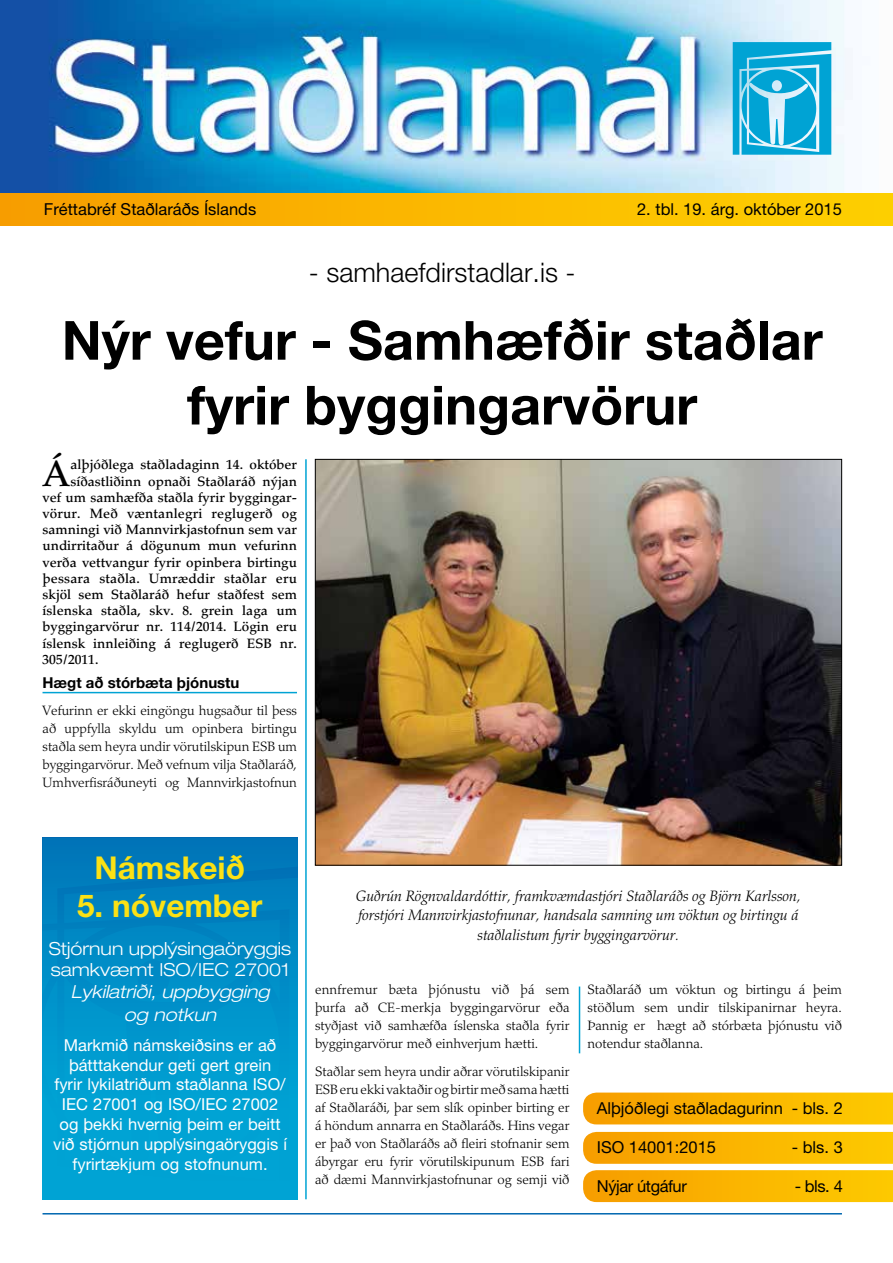
<style>
.page{position:relative;width:893px;height:1263px;background:#fff}
.page>*{position:absolute;margin:0;border:0;box-sizing:border-box;transform-origin:0 0}
.t1{font:700 54px/64.8px "Helvetica Neue IS";color:#000;text-align:center}
.t2{font:500 36.9px "Palatino IS";color:#000}
.t3{font:700 31.5px "Helvetica Neue IS";color:#fbe115}
.t4{font:300 27px "Helvetica Neue IS";color:#000}
.t5{font:300 expanded 18px/21.6px "Helvetica Neue IS";color:#fff}
.t6{font:italic 300 expanded 18px/23.4px "Helvetica Neue IS";color:#fff;text-align:center}
.t7{font:16.5px/19.8px "Helvetica Neue IS";color:#fff;text-align:center}
.t8{font:16.5px "Helvetica Neue IS";color:#000}
.t9{font:16.5px "Helvetica Neue IS";letter-spacing:-.025em;color:#000}
.t10{font:italic 300 15px/19.5px "Palatino IS";color:#000;text-align:center}
.t11{font:700 15px "Helvetica Neue IS";color:#000}
.t12{font:300 13.5px/18px "Palatino IS";color:#000;text-align:justify}
.t13{font:500 13.5px "Palatino IS";color:#000}
</style>
<div class="page">
<hr style="left:43px;top:1213px;width:799px;height:1px;background:#0067b0">
<img style="left:0;top:0;width:853px;height:193px">
<div style="left:0;top:193px;width:893px;height:32px;background:linear-gradient(to right,#f79e00,#fed100)"></div>
<svg style="left:733px;top:42px;width:98px;height:113px;background:#34b5dc"></svg>
<svg style="left:583px;top:1092px;width:310px;height:32px;background:#fab606"></svg>
<svg style="left:583px;top:1132px;width:310px;height:32px;background:#fab503"></svg>
<svg style="left:583px;top:1170px;width:310px;height:32px;background:#fab503"></svg>
<hr style="left:43px;top:692px;width:254px;height:1px;background:#00a3d4">
<hr style="left:305px;top:459px;width:2px;height:740px;background:#00a3d4">
<hr style="left:579px;top:986px;width:1px;height:67px;background:#00a3d4">
<img style="left:317px;top:461px;width:523px;height:402px">
<div style="left:43px;top:838px;width:255px;height:361px;background:linear-gradient(to bottom,#0077ba,#00acda)"></div>
<p class="t8" style="left:44px;top:199px;width:214px">Fréttabréf Sta›lará›s Íslands</p>
<p class="t8" style="left:637px;top:199px;width:206px">2. tbl. 19. árg. október 2015</p>
<h3 class="t4" style="left:309px;top:256px;width:268px">- samhaefdirstadlar.is -</h3>
<h1 class="t1" style="left:62px;top:307px;width:762px">Nýr vefur - Samhæfðir staðlar fyrir byggingarvörur</h1>
<h2 class="t2" style="left:43px;top:451px;width:29px">Á</h2>
<p class="t13" style="left:70px;top:457px;width:228px">alþjóðlega staðladaginn 14. október</p>
<p class="t13" style="left:70px;top:473px;width:228px">síðastliðinn opnaði Staðlaráð nýjan</p>
<p class="t13" style="left:43px;top:489px;width:256px">vef um samhæfða staðla fyrir byggingar-</p>
<p class="t13" style="left:43px;top:505px;width:256px">vörur. Með væntanlegri reglugerð og</p>
<p class="t13" style="left:43px;top:522px;width:256px">samningi við Mannvirkjastofnun sem var</p>
<p class="t13" style="left:43px;top:538px;width:256px">undirritaður á dögunum mun vefurinn</p>
<p class="t13" style="left:43px;top:554px;width:256px">verða vettvangur fyrir opinbera birtingu</p>
<p class="t13" style="left:43px;top:570px;width:256px">þessara staðla. Umræddir staðlar eru</p>
<p class="t13" style="left:43px;top:586px;width:256px">skjöl sem Staðlaráð hefur staðfest sem</p>
<p class="t13" style="left:43px;top:603px;width:256px">íslenska staðla, skv. 8. grein laga um</p>
<p class="t13" style="left:43px;top:619px;width:256px">byggingarvörur nr. 114/2014. Lögin eru</p>
<p class="t13" style="left:43px;top:635px;width:256px">íslensk innleiðing á reglugerð ESB nr.</p>
<p class="t13" style="left:43px;top:651px;width:57px">305/2011.</p>
<p class="t11" style="left:43px;top:673px;width:198px">Hægt að stórbæta þjónustu</p>
<p class="t12" style="left:43px;top:702px;width:256px">Vefurinn er ekki eingöngu hugsaður til þess að uppfylla skyldu um opinbera birtingu staðla sem heyra undir vörutilskipun ESB um byggingarvörur. Með vefnum vilja Staðlaráð, Umhverfisráðuneyti og Mannvirkjastofnun</p>
<h3 class="t3" style="left:95px;top:848px;width:152px">Námskeið</h3>
<h3 class="t3" style="left:77px;top:886px;width:187px">5. nóvember</h3>
<h3 class="t5" style="left:49px;top:937px;width:244px">Stjórnun upplýsingaöryggis samkvæmt ISO/IEC 27001</h3>
<h3 class="t6" style="left:71px;top:979px;width:200px">Lykilatriði, uppbygging og notkun</h3>
<p class="t7" style="left:53px;top:1035px;width:235px">Markmið námskeiðsins er að þátttakendur geti gert grein fyrir lykilatriðum staðlanna ISO/<br>IEC 27001 og ISO/IEC 27002 og þekki hvernig þeim er beitt við stjórnun upplýsingaöryggis í fyrirtækjum og stofnunum.</p>
<p class="t10" style="left:356px;top:886px;width:446px">Guðrún Rögnvaldardóttir, framkvæmdastjóri Staðlaráðs og Björn Karlsson, forstjóri Mannvirkjastofnunar, handsala samning um vöktun og birtingu á staðlalistum fyrir byggingarvörur.</p>
<p class="t12" style="left:315px;top:981px;width:256px">ennfremur bæta þjónustu við þá sem þurfa að CE-merkja byggingarvörur eða styðjast við samhæfða íslenska staðla fyrir byggingarvörur með einhverjum hætti.</p>
<p class="t12" style="left:315px;top:1063px;width:256px">Staðlar sem heyra undir aðrar vörutilskipanir ESB eru ekki vaktaðir og birtir með sama hætti af Staðlaráði, þar sem slík opinber birting er á höndum annarra en Staðlaráðs. Hins vegar er það von Staðlaráðs að fleiri stofnanir sem ábyrgar eru fyrir vörutilskipunum ESB fari að dæmi Mannvirkjastofnunar og semji við</p>
<p class="t12" style="left:587px;top:981px;width:256px">Staðlaráð um vöktun og birtingu á þeim stöðlum sem undir tilskipanirnar heyra.<br>Þannig er hægt að stórbæta þjónustu við notendur staðlanna.</p>
<p class="t8" style="left:597px;top:1098px;width:247px">Alþjóðlegi staðladagurinn - bls. 2</p>
<p class="t8" style="left:597px;top:1137px;width:121px">ISO 14001:2015</p>
<p class="t8" style="left:792px;top:1137px;width:53px">- bls. 3</p>
<p class="t9" style="left:597px;top:1176px;width:92px">Nýjar útgáfur</p>
<p class="t8" style="left:795px;top:1176px;width:50px">- bls. 4</p>
</div>
